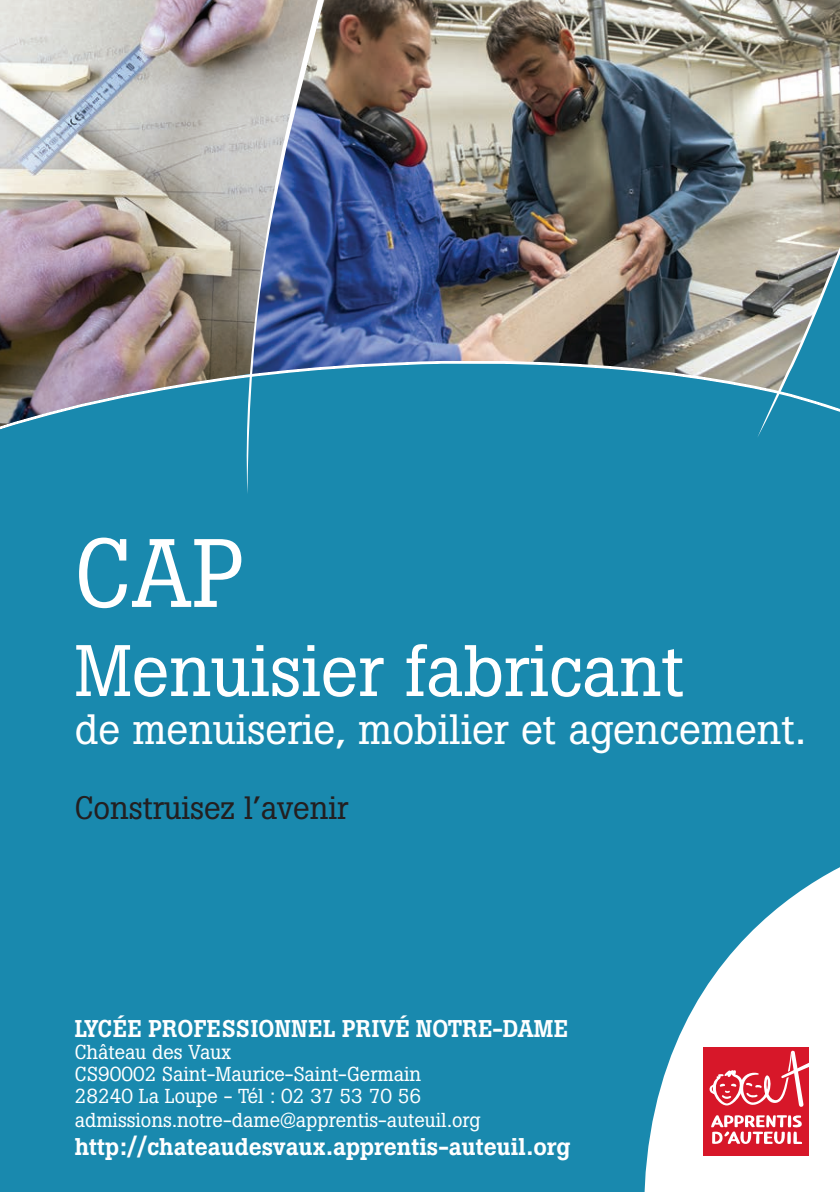
<style>
.page{position:relative;width:840px;height:1192px;background:#fff}
.page>*{position:absolute;margin:0;border:0;box-sizing:border-box;transform-origin:0 0}
.t1{font:96px "Boton";color:#fff}
.t2{font:72px "Boton";color:#fff}
.t3{font:42px "Boton";color:#fff}
.t4{font:32px "Boton";color:#231f20}
.t5{font:500 24px "Boton";color:#fff}
.t6{font:20px/22px "Boton";color:#fff}
</style>
<div class="page">
<div style="left:0;top:67px;width:840px;height:1124px;background:#1989ae"></div>
<img style="left:573px;top:0;width:184px;height:358px">
<img style="left:349px;top:0;width:224px;height:358px">
<img style="left:0;top:0;width:242px;height:358px">
<svg style="left:0;top:358px;width:757px;height:72px"></svg>
<img style="left:242px;top:0;width:107px;height:493px">
<svg style="left:644px;top:867px;width:196px;height:324px;fill:#fff"></svg>
<div style="left:703px;top:1046px;width:106px;height:109px;background:#d71729"></div>
<svg style="left:709px;top:1050px;width:100px;height:57px"></svg>
<svg style="left:711px;top:1115px;width:91px;height:29px"></svg>
<svg style="left:757px;top:0;width:83px;height:437px"></svg>
<h1 class="t1" style="left:75px;top:516px;width:171px">CAP</h1>
<h2 class="t2" style="left:75px;top:628px;width:611px">Menuisier fabricant</h2>
<h3 class="t3" style="left:75px;top:704px;width:733px">de menuiserie, mobilier et agencement.</h3>
<h3 class="t4" style="left:75px;top:788px;width:275px">Construisez l’avenir</h3>
<p class="t5" style="left:75px;top:1015px;width:495px">LYCÉE PROFESSIONNEL PRIVÉ NOTRE-DAME</p>
<p class="t6" style="left:75px;top:1041px;width:348px">Château des Vaux<br>CS90002 Saint-Maurice-Saint-Germain<br>28240 La Loupe - Tél : 02 37 53 70 56</p>
<p class="t6" style="left:75px;top:1109px;width:407px">admissions.notre-dame@apprentis-auteuil.org</p>
<p class="t5" style="left:75px;top:1133px;width:497px">http://chateaudesvaux.apprentis-auteuil.org</p>
</div>
